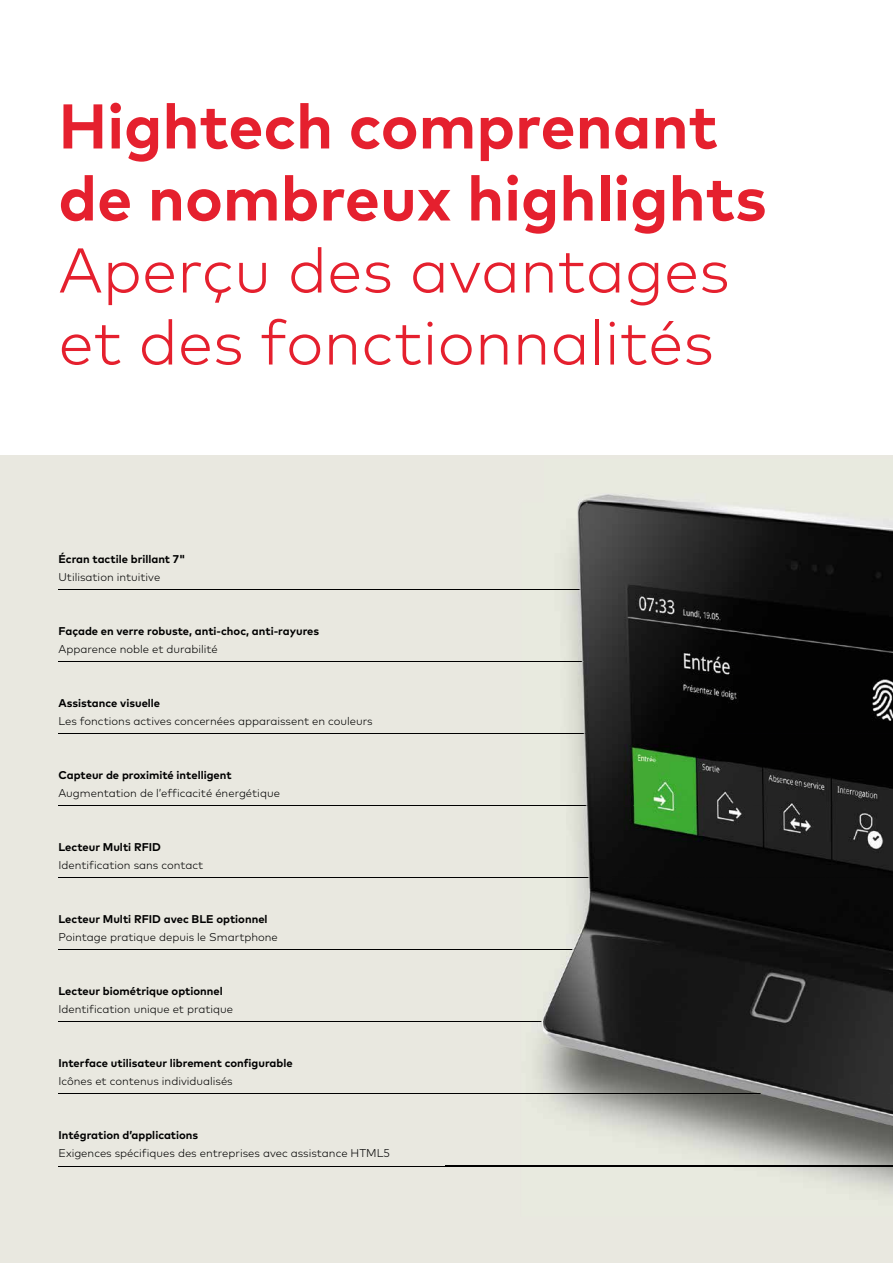
<style>
.page{position:relative;width:893px;height:1263px;background:#fff}
.page>*{position:absolute;margin:0;border:0;box-sizing:border-box;transform-origin:0 0}
.t1{font:700 63px/72px "Mark Pro";color:#e5202e}
.t2{font:300 63px/72px "Mark Pro";color:#e5202e}
.t3{font:300 11.25px "Mark Pro";color:#000}
.t4{font:700 11.25px "Mark Pro";color:#000}
</style>
<div class="page">
<div style="left:0;top:455px;width:893px;height:808px;background:#e9e8e0"></div>
<hr style="left:58px;top:589px;width:835px;height:1px;background:#000">
<hr style="left:58px;top:661px;width:559px;height:1px;background:#000">
<hr style="left:58px;top:733px;width:835px;height:1px;background:#000">
<hr style="left:58px;top:805px;width:835px;height:1px;background:#000">
<hr style="left:58px;top:877px;width:835px;height:1px;background:#000">
<hr style="left:58px;top:949px;width:835px;height:1px;background:#000">
<hr style="left:58px;top:1021px;width:835px;height:1px;background:#000">
<hr style="left:58px;top:1093px;width:835px;height:1px;background:#000">
<hr style="left:58px;top:1166px;width:835px;height:1px;background:#000">
<img style="left:521px;top:502px;width:372px;height:692px">
<img style="left:521px;top:502px;width:24px;height:519px">
<img style="left:582px;top:494px;width:94px;height:8px">
<img style="left:521px;top:589px;width:372px;height:1px">
<img style="left:521px;top:661px;width:96px;height:1px">
<img style="left:521px;top:733px;width:372px;height:1px">
<img style="left:521px;top:805px;width:372px;height:1px">
<img style="left:521px;top:877px;width:372px;height:1px">
<img style="left:521px;top:949px;width:372px;height:1px">
<img style="left:446px;top:1165px;width:75px;height:1px">
<img style="left:521px;top:1093px;width:372px;height:1px">
<img style="left:521px;top:1166px;width:372px;height:1px">
<img style="left:521px;top:1021px;width:372px;height:1px">
<h1 class="t1" style="left:58px;top:85px;width:710px">Hightech comprenant de nombreux highlights</h1>
<h1 class="t2" style="left:58px;top:229px;width:673px">Aperçu des avantages et des fonctionnalités</h1>
<p class="t4" style="left:58px;top:550px;width:129px">Écran tactile brillant 7"</p>
<p class="t3" style="left:58px;top:568px;width:103px">Utilisation intuitive</p>
<p class="t4" style="left:58px;top:622px;width:262px">Façade en verre robuste, anti-choc, anti-rayures</p>
<p class="t3" style="left:58px;top:640px;width:161px">Apparence noble et durabilité</p>
<p class="t4" style="left:58px;top:694px;width:103px">Assistance visuelle</p>
<p class="t3" style="left:58px;top:712px;width:316px">Les fonctions actives concernées apparaissent en couleurs</p>
<p class="t4" style="left:58px;top:766px;width:175px">Capteur de proximité intelligent</p>
<p class="t3" style="left:58px;top:784px;width:223px">Augmentation de l’efficacité énergétique</p>
<p class="t4" style="left:58px;top:838px;width:104px">Lecteur Multi RFID</p>
<p class="t3" style="left:58px;top:856px;width:146px">Identification sans contact</p>
<p class="t4" style="left:58px;top:910px;width:211px">Lecteur Multi RFID avec BLE optionnel</p>
<p class="t3" style="left:58px;top:928px;width:221px">Pointage pratique depuis le Smartphone</p>
<p class="t4" style="left:58px;top:982px;width:166px">Lecteur biométrique optionnel</p>
<p class="t3" style="left:58px;top:1000px;width:176px">Identification unique et pratique</p>
<p class="t4" style="left:58px;top:1054px;width:236px">Interface utilisateur librement configurable</p>
<p class="t3" style="left:58px;top:1072px;width:176px">Icônes et contenus individualisés</p>
<p class="t4" style="left:58px;top:1126px;width:141px">Intégration d’applications</p>
<p class="t3" style="left:58px;top:1144px;width:333px">Exigences spécifiques des entreprises avec assistance HTML5</p>
</div>
